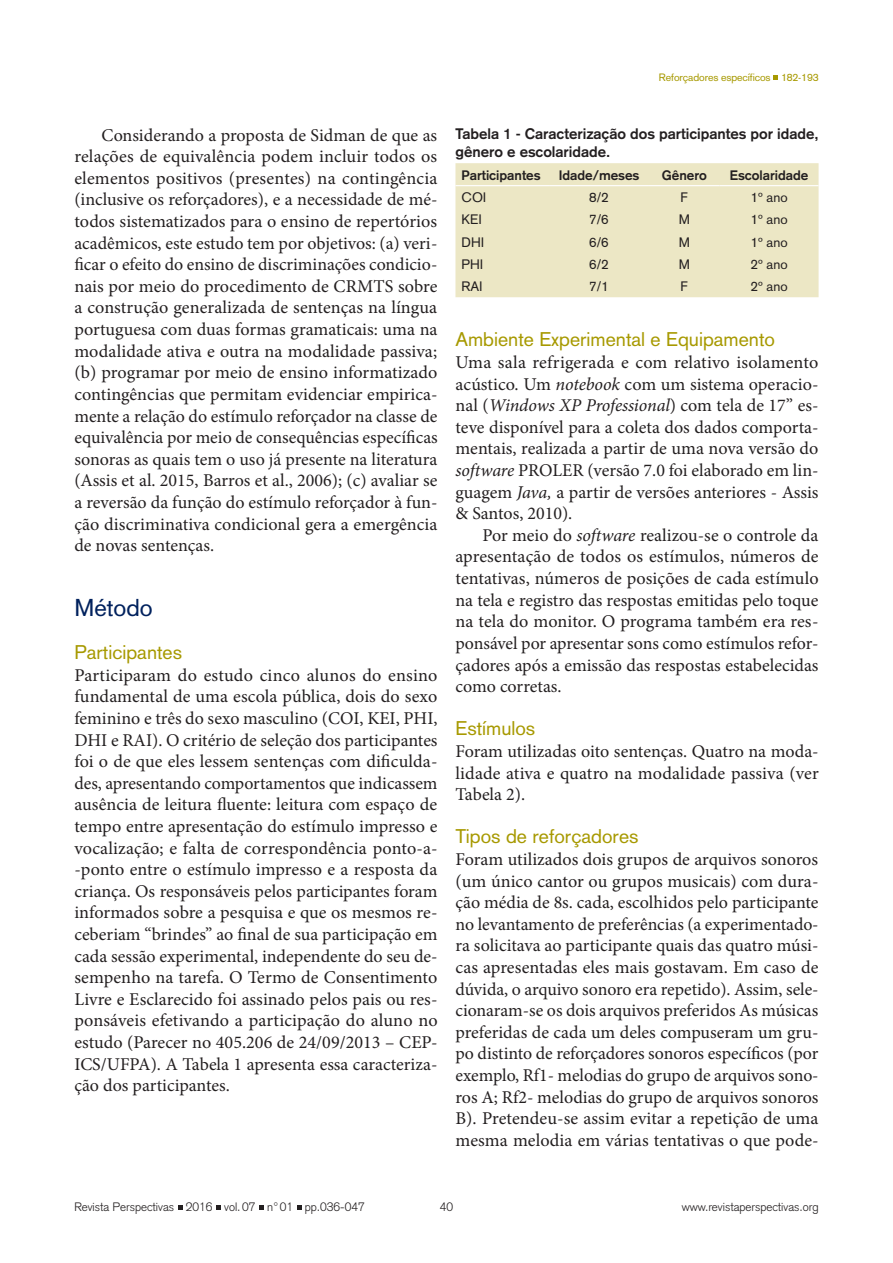
<style>
.page{position:relative;width:893px;height:1263px;background:#fff}
.page>*{position:absolute;margin:0;border:0;box-sizing:border-box;transform-origin:0 0}
.sub-titulo{font:24px "Akzidenz Grotesk";color:#00215d}
.tópico{font:19.5px "Akzidenz Grotesk";color:#a79901}
.texto_zero{font:18px/21.6px "Minion Pro";color:#231f20;text-align:justify}
.texto{font:18px/21.6px "Minion Pro";color:#231f20;text-align:justify}
.titulo_tabela{font:700 15px/18px "Akzidenz Grotesk";color:#231f20}
.texto_tabela{font:13.5px "Akzidenz Grotesk";color:#231f20}
.texto_tabela-2{font:700 13.5px "Akzidenz Grotesk";color:#231f20}
.t1{font:300 12px "Akzidenz Grotesk";color:#231f20}
.t2{font:10.5px "Akzidenz Grotesk";letter-spacing:-.01em;color:#a79901}
.s1{font-style:italic}
</style>
<div class="page">
<svg style="left:773px;top:75px;width:5px;height:5px"></svg>
<svg style="left:178px;top:1205px;width:4px;height:5px"></svg>
<svg style="left:216px;top:1205px;width:5px;height:5px"></svg>
<svg style="left:259px;top:1205px;width:5px;height:5px"></svg>
<svg style="left:297px;top:1205px;width:5px;height:5px"></svg>
<div style="left:455px;top:163px;width:364px;height:134px;background:#ece7c5"></div>
<hr style="left:455px;top:185px;width:94px;height:1px;background:#fff">
<hr style="left:549px;top:185px;width:100px;height:1px;background:#fff">
<hr style="left:649px;top:185px;width:71px;height:1px;background:#fff">
<hr style="left:720px;top:185px;width:99px;height:1px;background:#fff">
<p class="texto" style="left:74px;top:124px;width:365px;text-indent:27px">Considerando a proposta de Sidman de que as relações de equivalência podem incluir todos os elementos positivos (presentes) na contingência (inclusive os reforçadores), e a necessidade de mé&shy;todos sistematizados para o ensino de repertórios acadêmicos, este estudo tem por objetivos: (a) veri&shy;ficar o efeito do ensino de discriminações condicio&shy;nais por meio do procedimento de CRMTS sobre a construção generalizada de sentenças na língua portuguesa com duas formas gramaticais: uma na modalidade ativa e outra na modalidade passiva; (b) programar por meio de ensino informatizado contingências que permitam evidenciar empirica&shy;mente a relação do estímulo reforçador na classe de equivalência por meio de consequências específicas sonoras as quais tem o uso já presente na literatura (Assis et al. 2015, Barros et al., 2006); (c) avaliar se a reversão da função do estímulo reforçador à fun&shy;ção discriminativa condicional gera a emergência de novas sentenças.</p>
<p class="sub-titulo" style="left:74px;top:593px;width:80px">Método</p>
<p class="tópico" style="left:74px;top:641px;width:109px">Participantes</p>
<p class="texto_zero" style="left:74px;top:664px;width:365px">Participaram do estudo cinco alunos do ensino fundamental de uma escola pública, dois do sexo feminino e três do sexo masculino (COI, KEI, PHI, DHI e RAI). O critério de seleção dos participantes foi o de que eles lessem sentenças com dificulda&shy;des, apresentando comportamentos que indicassem ausência de leitura fluente: leitura com espaço de tempo entre apresentação do estímulo impresso e vocalização; e falta de correspondência ponto-a--ponto entre o estímulo impresso e a resposta da criança. Os responsáveis pelos participantes foram informados sobre a pesquisa e que os mesmos re&shy;ceberiam “brindes” ao final de sua participação em cada sessão experimental, independente do seu de&shy;sempenho na tarefa. O Termo de Consentimento Livre e Esclarecido foi assinado pelos pais ou res&shy;ponsáveis efetivando a participação do aluno no estudo (Parecer no 405.206 de 24/09/2013 – CEP-ICS/UFPA). A Tabela 1 apresenta essa caracteriza&shy;ção dos participantes.</p>
<p class="t2" style="left:659px;top:71px;width:161px">Reforçadores específicos 182-193</p>
<p class="titulo_tabela" style="left:455px;top:125px;width:365px">Tabela 1 - Caracterização dos participantes por idade, gênero e escolaridade.</p>
<p class="texto_tabela-2" style="left:461px;top:167px;width:81px">Participantes</p>
<p class="texto_tabela-2" style="left:559px;top:167px;width:82px">Idade/meses</p>
<p class="texto_tabela-2" style="left:662px;top:167px;width:47px">Gênero</p>
<p class="texto_tabela-2" style="left:730px;top:167px;width:80px">Escolaridade</p>
<p class="texto_tabela" style="left:461px;top:189px;width:26px">COI</p>
<p class="texto_tabela" style="left:589px;top:189px;width:21px">8/2</p>
<p class="texto_tabela" style="left:680px;top:189px;width:10px">F</p>
<p class="texto_tabela" style="left:751px;top:189px;width:38px">1º ano</p>
<p class="texto_tabela" style="left:461px;top:212px;width:22px">KEI</p>
<p class="texto_tabela" style="left:589px;top:212px;width:21px">7/6</p>
<p class="texto_tabela" style="left:679px;top:212px;width:13px">M</p>
<p class="texto_tabela" style="left:751px;top:212px;width:38px">1º ano</p>
<p class="texto_tabela" style="left:461px;top:234px;width:24px">DHI</p>
<p class="texto_tabela" style="left:589px;top:234px;width:21px">6/6</p>
<p class="texto_tabela" style="left:679px;top:234px;width:13px">M</p>
<p class="texto_tabela" style="left:751px;top:234px;width:38px">1º ano</p>
<p class="texto_tabela" style="left:461px;top:256px;width:23px">PHI</p>
<p class="texto_tabela" style="left:589px;top:256px;width:21px">6/2</p>
<p class="texto_tabela" style="left:679px;top:256px;width:13px">M</p>
<p class="texto_tabela" style="left:751px;top:256px;width:38px">2º ano</p>
<p class="texto_tabela" style="left:461px;top:279px;width:23px">RAI</p>
<p class="texto_tabela" style="left:589px;top:279px;width:21px">7/1</p>
<p class="texto_tabela" style="left:680px;top:279px;width:10px">F</p>
<p class="texto_tabela" style="left:751px;top:279px;width:38px">2º ano</p>
<p class="tópico" style="left:455px;top:328px;width:321px">Ambiente Experimental e Equipamento</p>
<p class="texto_zero" style="left:455px;top:352px;width:365px">Uma sala refrigerada e com relativo isolamento acústico. Um <span class="s1">notebook</span> com um sistema operacio&shy;nal (<span class="s1">Windows XP Professional</span>) com tela de 17” es&shy;teve disponível para a coleta dos dados comporta&shy;mentais, realizada a partir de uma nova versão do <span class="s1">software</span> PROLER (versão 7.0 foi elaborado em lin&shy;guagem <span class="s1">Java,</span> a partir de versões anteriores - Assis &amp; Santos, 2010).</p>
<p class="texto" style="left:455px;top:524px;width:365px;text-indent:27px">Por meio do <span class="s1">software</span> realizou-se o controle da apresentação de todos os estímulos, números de tentativas, números de posições de cada estímulo na tela e registro das respostas emitidas pelo toque na tela do monitor. O programa também era res&shy;ponsável por apresentar sons como estímulos refor&shy;çadores após a emissão das respostas estabelecidas como corretas.</p>
<p class="tópico" style="left:455px;top:717px;width:81px">Estímulos</p>
<p class="texto_zero" style="left:455px;top:740px;width:365px">Foram utilizadas oito sentenças. Quatro na moda&shy;lidade ativa e quatro na modalidade passiva (ver Tabela 2).</p>
<p class="tópico" style="left:455px;top:825px;width:185px">Tipos de reforçadores</p>
<p class="texto_zero" style="left:455px;top:848px;width:365px">Foram utilizados dois grupos de arquivos sonoros (um único cantor ou grupos musicais) com dura&shy;ção média de 8s. cada, escolhidos pelo participante no levantamento de preferências (a experimentado&shy;ra solicitava ao participante quais das quatro músi&shy;cas apresentadas eles mais gostavam. Em caso de dúvida, o arquivo sonoro era repetido). Assim, sele&shy;cionaram-se os dois arquivos preferidos As músicas preferidas de cada um deles compuseram um gru&shy;po distinto de reforçadores sonoros específicos (por exemplo, Rf1- melodias do grupo de arquivos sono&shy;ros A; Rf2- melodias do grupo de arquivos sonoros B). Pretendeu-se assim evitar a repetição de uma mesma melodia em várias tentativas o que pode-</p>
<p class="t1" style="left:74px;top:1200px;width:292px">Revista Perspectivas 2016 vol.07 n°01 pp.036-047</p>
<p class="t1" style="left:440px;top:1200px;width:15px">40</p>
<p class="t1" style="left:682px;top:1200px;width:138px">www.revistaperspectivas.org</p>
</div>
